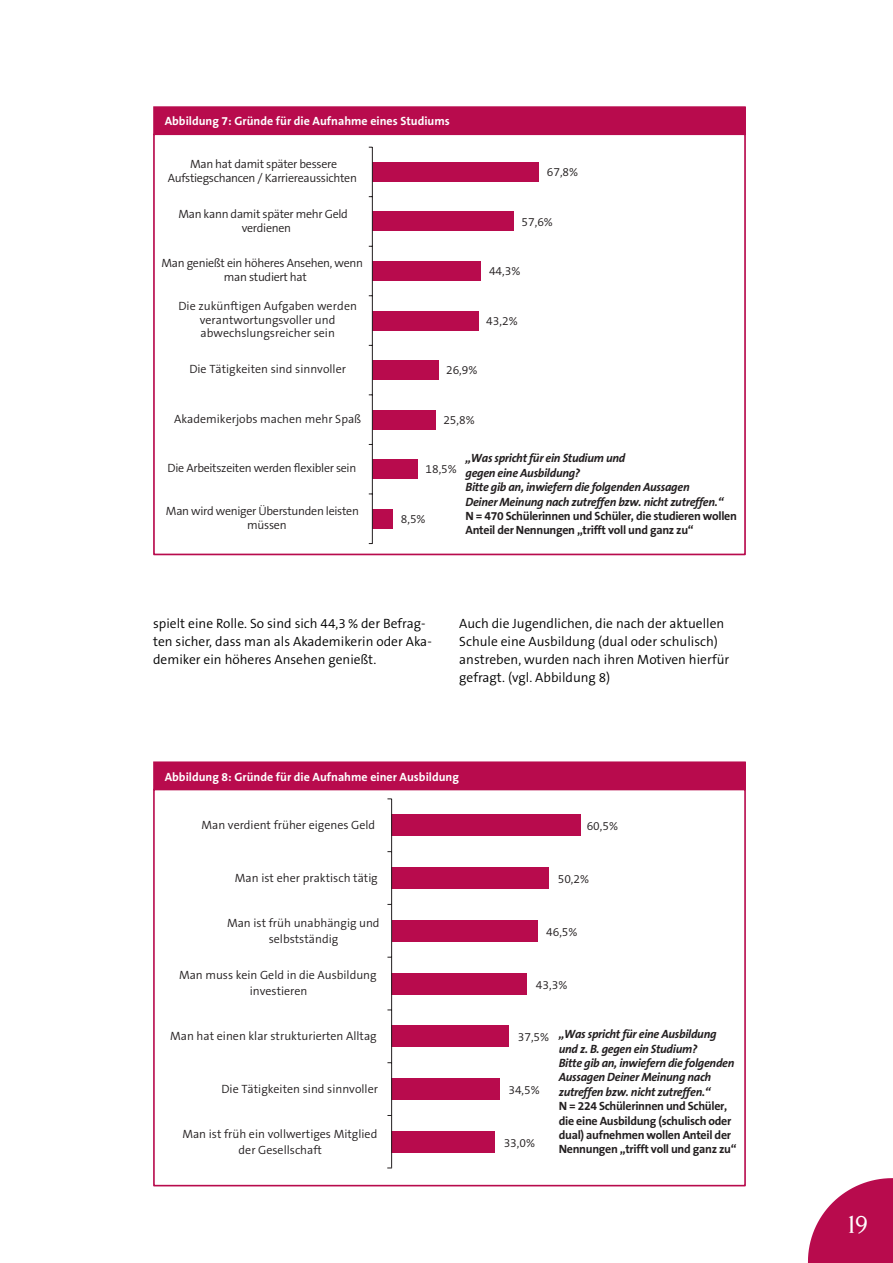
<style>
.page{position:relative;width:893px;height:1263px;background:#fff}
.page>*{position:absolute;margin:0;border:0;box-sizing:border-box;transform-origin:0 0}
.t1{font:24px "Nov Med";color:#fff}
.t2{font:300 13.5px/18px "The Sans B4";color:#000}
.t3{font:300 12px/15.9px "The Sans B4";color:#231f20;text-align:center}
.t4{font:italic 700 12px/14.4px "The Sans B7";letter-spacing:-.025em;color:#231f20}
.t5{font:300 12px/13.6px "The Sans B4";letter-spacing:-.025em;color:#231f20;text-align:center}
.t6{font:700 12px/14.4px "The Sans B7";letter-spacing:-.025em;color:#231f20}
.t7{font:700 12px "The Sans B7";color:#fff}
</style>
<div class="page">
<svg style="left:808px;top:1178px;width:85px;height:85px"></svg>
<div style="left:154px;top:107px;width:591px;height:27px;background:#b80b4d"></div>
<div style="left:153px;top:106px;width:593px;height:29px;border:2px solid #b80b4d"></div>
<div style="left:372px;top:162px;width:167px;height:20px;background:#b80b4d"></div>
<div style="left:372px;top:212px;width:142px;height:19px;background:#b80b4d"></div>
<div style="left:372px;top:261px;width:109px;height:20px;background:#b80b4d"></div>
<div style="left:372px;top:311px;width:107px;height:19px;background:#b80b4d"></div>
<div style="left:372px;top:360px;width:66px;height:20px;background:#b80b4d"></div>
<div style="left:372px;top:410px;width:64px;height:20px;background:#b80b4d"></div>
<div style="left:372px;top:459px;width:46px;height:20px;background:#b80b4d"></div>
<div style="left:372px;top:509px;width:21px;height:20px;background:#b80b4d"></div>
<hr style="left:372px;top:147px;width:1px;height:396px;background:#231f20">
<div style="left:153px;top:788px;width:593px;height:398px;border:2px solid #b80b4d"></div>
<div style="left:154px;top:762px;width:591px;height:27px;background:#b80b4d"></div>
<div style="left:153px;top:761px;width:593px;height:29px;border:2px solid #b80b4d"></div>
<div style="left:392px;top:815px;width:189px;height:21px;background:#b80b4d"></div>
<div style="left:392px;top:867px;width:157px;height:21px;background:#b80b4d"></div>
<div style="left:392px;top:920px;width:145px;height:21px;background:#b80b4d"></div>
<div style="left:392px;top:973px;width:135px;height:21px;background:#b80b4d"></div>
<div style="left:392px;top:1026px;width:117px;height:21px;background:#b80b4d"></div>
<div style="left:392px;top:1078px;width:108px;height:22px;background:#b80b4d"></div>
<div style="left:392px;top:1131px;width:103px;height:21px;background:#b80b4d"></div>
<hr style="left:391px;top:799px;width:1px;height:369px;background:#231f20">
<p class="t7" style="left:165px;top:115px;width:287px">Abbildung 7: Gründe für die Aufnahme eines Studiums</p>
<p class="t5" style="left:168px;top:158px;width:191px">Man hat damit später bessere<br>Aufstiegschancen / Karriereaussichten</p>
<p class="t5" style="left:178px;top:207px;width:171px">Man kann damit später mehr Geld verdienen</p>
<p class="t5" style="left:162px;top:257px;width:203px">Man genießt ein höheres Ansehen, wenn man studiert hat</p>
<p class="t3" style="left:178px;top:300px;width:180px;line-height:13.6px">Die zukünftigen Aufgaben werden verantwortungsvoller und abwechslungsreicher sein</p>
<p class="t3" style="left:189px;top:362px;width:158px">Die Tätigkeiten sind sinnvoller</p>
<p class="t3" style="left:547px;top:165px;width:33px">67,8%</p>
<p class="t3" style="left:521px;top:214px;width:33px">57,6%</p>
<p class="t3" style="left:489px;top:264px;width:33px">44,3%</p>
<p class="t3" style="left:486px;top:313px;width:33px">43,2%</p>
<p class="t3" style="left:446px;top:363px;width:33px">26,9%</p>
<p class="t3" style="left:174px;top:411px;width:189px">Akademikerjobs machen mehr Spaß</p>
<p class="t3" style="left:443px;top:412px;width:33px">25,8%</p>
<p class="t5" style="left:168px;top:462px;width:190px">Die Arbeitszeiten werden flexibler sein</p>
<p class="t5" style="left:247px;top:505px;width:113px;text-align:left;text-indent:-81px">Man wird weniger Überstunden leisten müssen</p>
<p class="t3" style="left:425px;top:462px;width:33px">18,5%</p>
<p class="t3" style="left:401px;top:511px;width:26px">8,5%</p>
<p class="t4" style="left:465px;top:451px;width:259px">„Was spricht für ein Studium und<br>gegen eine Ausbildung?<br>Bitte gib an, inwiefern die folgenden Aussagen Deiner Meinung nach zutreffen bzw. nicht zutreffen.“</p>
<p class="t6" style="left:465px;top:509px;width:273px">N = 470 Schülerinnen und Schüler, die studieren wollen<br>Anteil der Nennungen „trifft voll und ganz zu“</p>
<p class="t2" style="left:153px;top:615px;width:280px">spielt eine Rolle. So sind sich 44,3 % der Befrag&shy;ten sicher, dass man als Akademikerin oder Aka&shy;demiker ein höheres Ansehen genießt.</p>
<p class="t2" style="left:459px;top:615px;width:272px">Auch die Jugendlichen, die nach der aktuellen Schule eine Ausbildung (dual oder schulisch) anstreben, wurden nach ihren Motiven hierfür gefragt. (vgl. Abbildung 8)</p>
<p class="t7" style="left:165px;top:770px;width:296px">Abbildung 8: Gründe für die Aufnahme einer Ausbildung</p>
<p class="t3" style="left:201px;top:817px;width:175px">Man verdient früher eigenes Geld</p>
<p class="t3" style="left:235px;top:870px;width:144px">Man ist eher praktisch tätig</p>
<p class="t3" style="left:227px;top:915px;width:154px">Man ist früh unabhängig und selbstständig</p>
<p class="t3" style="left:179px;top:968px;width:199px">Man muss kein Geld in die Ausbildung investieren</p>
<p class="t3" style="left:170px;top:1028px;width:208px">Man hat einen klar strukturierten Alltag</p>
<p class="t3" style="left:221px;top:1081px;width:158px">Die Tätigkeiten sind sinnvoller</p>
<p class="t3" style="left:182px;top:1126px;width:197px">Man ist früh ein vollwertiges Mitglied der Gesellschaft</p>
<p class="t3" style="left:587px;top:818px;width:33px">60,5%</p>
<p class="t3" style="left:558px;top:871px;width:33px">50,2%</p>
<p class="t3" style="left:546px;top:924px;width:33px">46,5%</p>
<p class="t3" style="left:536px;top:977px;width:33px">43,3%</p>
<p class="t3" style="left:518px;top:1030px;width:33px">37,5%</p>
<p class="t3" style="left:508px;top:1082px;width:33px">34,5%</p>
<p class="t3" style="left:504px;top:1135px;width:33px">33,0%</p>
<p class="t4" style="left:559px;top:1027px;width:177px">„Was spricht für eine Ausbildung und z. B. gegen ein Studium?<br>Bitte gib an, inwiefern die folgenden<br>Aussagen Deiner Meinung nach zutreffen bzw. nicht zutreffen.“</p>
<p class="t6" style="left:559px;top:1099px;width:179px">N = 224 Schülerinnen und Schüler, die eine Ausbildung (schulisch oder dual) aufnehmen wollen Anteil der Nennungen „trifft voll und ganz zu“</p>
<h1 class="t1" style="left:845px;top:1211px;width:25px">19</h1>
</div>
